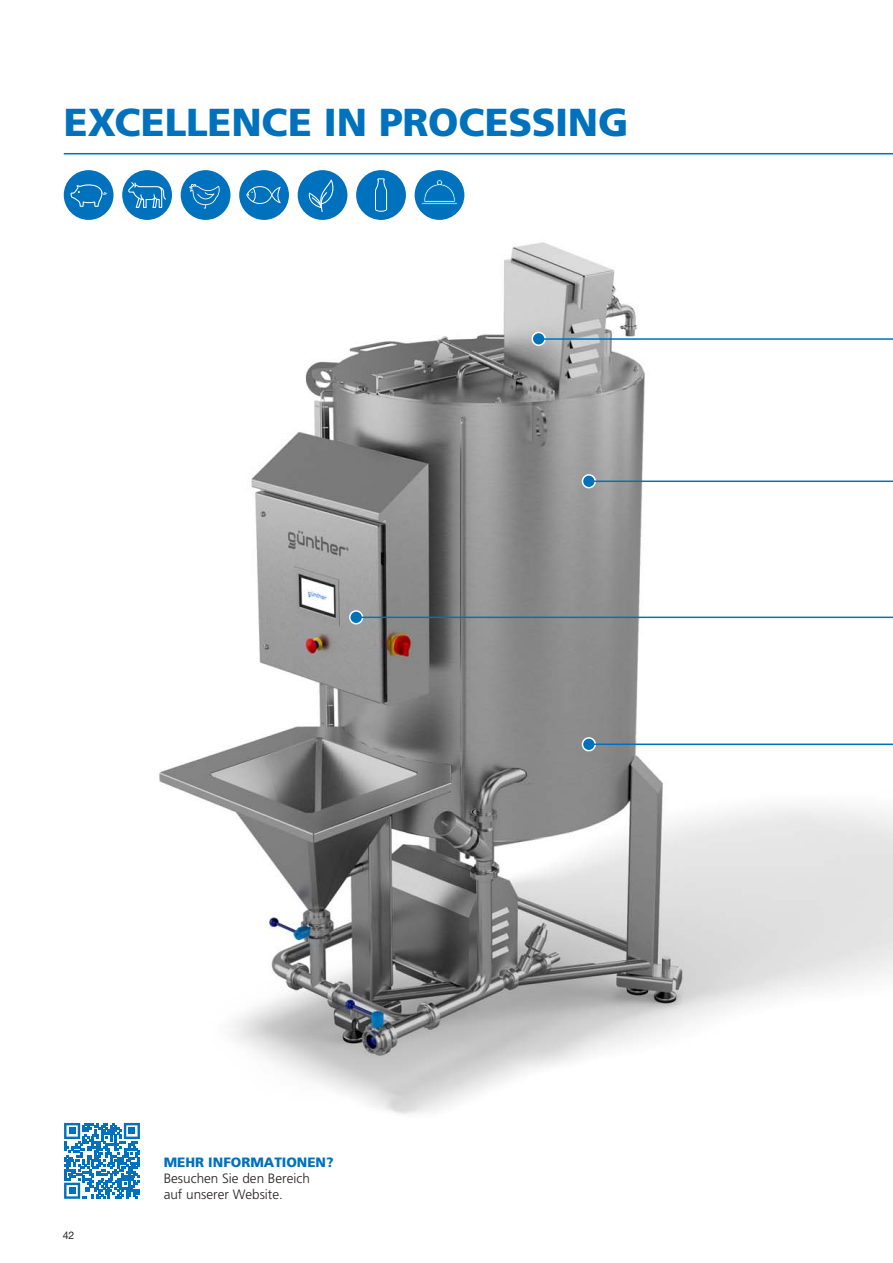
<style>
.page{position:relative;width:893px;height:1263px;background:#fff}
.page>*{position:absolute;margin:0;border:0;box-sizing:border-box;transform-origin:0 0}
.t1{font:900 39px "Frutiger";letter-spacing:-.005em;color:#0071bc}
.t2{font:300 13.5px/16.2px "Frutiger";color:#231f20}
.t3{font:900 13.5px "Frutiger";color:#0071bc}
.t4{font:10.5px "Neue Helvetica For Rittal";color:#231f20}
</style>
<div class="page">
<img style="left:64px;top:199px;width:829px;height:915px">
<svg style="left:64px;top:1123px;width:76px;height:76px"></svg>
<div style="left:69px;top:1128px;width:7px;height:6px;background:#0071bc"></div>
<div style="left:128px;top:1128px;width:7px;height:6px;background:#0071bc"></div>
<div style="left:69px;top:1187px;width:7px;height:7px;background:#0071bc"></div>
<hr style="left:64px;top:153px;width:829px;height:1px;background:#0071bc">
<div style="left:350px;top:611px;width:12px;height:13px;background:#0071bc;border-radius:50%"></div>
<div style="left:349px;top:610px;width:14px;height:14px;border:2px solid #fff;border-radius:50%"></div>
<hr style="left:358px;top:617px;width:535px;height:1px;background:#0071bc">
<div style="left:532px;top:332px;width:13px;height:13px;background:#0071bc;border-radius:50%"></div>
<div style="left:531px;top:332px;width:15px;height:14px;border:2px solid #fff;border-radius:50%"></div>
<hr style="left:538px;top:338px;width:355px;height:2px;background:#0071bc">
<div style="left:582px;top:475px;width:13px;height:13px;background:#0071bc;border-radius:50%"></div>
<div style="left:582px;top:474px;width:14px;height:14px;border:2px solid #fff;border-radius:50%"></div>
<hr style="left:586px;top:481px;width:307px;height:1px;background:#0071bc">
<div style="left:582px;top:738px;width:13px;height:13px;background:#0071bc;border-radius:50%"></div>
<div style="left:582px;top:737px;width:14px;height:14px;border:2px solid #fff;border-radius:50%"></div>
<hr style="left:586px;top:744px;width:307px;height:1px;background:#0071bc">
<div style="left:239px;top:170px;width:50px;height:50px;background:#0071bc;border-radius:50%"></div>
<svg style="left:246px;top:186px;width:35px;height:18px"></svg>
<div style="left:181px;top:170px;width:49px;height:50px;background:#0071bc;border-radius:50%"></div>
<svg style="left:189px;top:184px;width:31px;height:24px"></svg>
<div style="left:356px;top:170px;width:50px;height:50px;background:#0071bc;border-radius:50%"></div>
<svg style="left:375px;top:178px;width:12px;height:34px"></svg>
<div style="left:415px;top:170px;width:49px;height:50px;background:#0071bc;border-radius:50%"></div>
<div style="left:421px;top:203px;width:37px;height:2px;border:1px solid #007fc5"></div>
<svg style="left:424px;top:179px;width:31px;height:24px"></svg>
<div style="left:64px;top:170px;width:49px;height:50px;background:#0071bc;border-radius:50%"></div>
<svg style="left:71px;top:184px;width:36px;height:23px"></svg>
<div style="left:122px;top:170px;width:50px;height:50px;background:#0071bc;border-radius:50%"></div>
<svg style="left:128px;top:182px;width:38px;height:26px"></svg>
<div style="left:298px;top:170px;width:49px;height:50px;background:#0071bc;border-radius:50%"></div>
<svg style="left:308px;top:180px;width:26px;height:32px"></svg>
<h1 class="t1" style="left:64px;top:107px;width:566px">EXCELLENCE IN PROCESSING</h1>
<p class="t4" style="left:63px;top:1231px;width:13px">42</p>
<p class="t3" style="left:164px;top:1157px;width:171px">MEHR INFORMATIONEN?</p>
<p class="t2" style="left:164px;top:1171px;width:148px">Besuchen Sie den Bereich auf unserer Website.</p>
</div>
